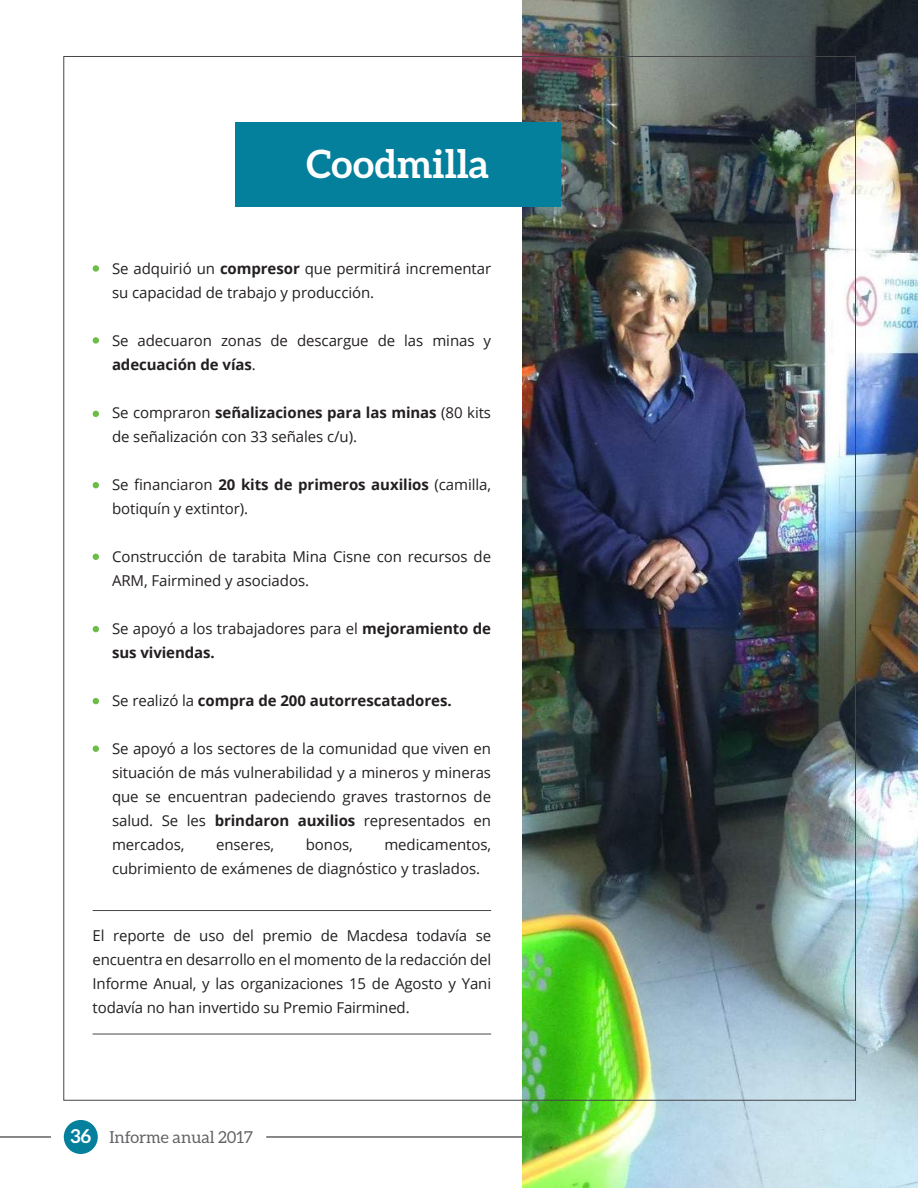
<style>
.page{position:relative;width:918px;height:1188px;background:#fff}
.page>*{position:absolute;margin:0;border:0;box-sizing:border-box;transform-origin:0 0}
.t1{font:700 39px "Aleo";color:#fff}
.t2{font:16.5px "Aleo";color:#636366}
.t3{font:15px/24px "Open Sans";letter-spacing:-.005em;color:#231f20}
.t4{font:700 15px "Open Sans";letter-spacing:-.005em;color:#231f20}
.s1{font-weight:700}
.s2{font-weight:400}
.s3{font-weight:700;font-size:19.2px;color:#fff}
</style>
<div class="page">
<div style="left:64px;top:1120px;width:34px;height:34px;background:#05809c;border-radius:50%"></div>
<hr style="left:266px;top:1136px;width:652px;height:2px;background:#636366">
<hr style="left:0;top:1136px;width:51px;height:2px;background:#636366">
<img style="left:523px;top:0;width:395px;height:1188px">
<hr style="left:93px;top:910px;width:398px;height:1px;background:#454647">
<hr style="left:93px;top:1034px;width:398px;height:1px;background:#454647">
<div style="left:235px;top:123px;width:325px;height:84px;background:#05809c"></div>
<div style="left:93px;top:265px;width:6px;height:7px;background:#6abd46;border-radius:50%"></div>
<div style="left:93px;top:337px;width:6px;height:7px;background:#6abd46;border-radius:50%"></div>
<svg style="left:93px;top:411px;width:6px;height:6px"></svg>
<svg style="left:93px;top:482px;width:6px;height:6px"></svg>
<svg style="left:93px;top:554px;width:6px;height:6px"></svg>
<svg style="left:93px;top:626px;width:6px;height:6px"></svg>
<svg style="left:93px;top:698px;width:6px;height:6px"></svg>
<svg style="left:93px;top:746px;width:6px;height:6px"></svg>
<h1 class="t1" style="left:307px;top:141px;width:184px">Coodmilla</h1>
<p class="t3" style="left:112px;top:256px;width:381px">Se adquirió un <span class="s1">compresor</span> que permitirá incrementar su capacidad de trabajo y producción.</p>
<p class="t3" style="left:112px;top:328px;width:381px">Se adecuaron zonas de descargue de las minas y <span class="s1">adecuación de vías</span>.</p>
<p class="t3" style="left:112px;top:400px;width:381px">Se compraron <span class="s1">señalizaciones para las minas</span> (80 kits de señalización con 33 señales c/u).</p>
<p class="t3" style="left:112px;top:472px;width:381px">Se financiaron <span class="s1">20 kits de primeros auxilios</span> (camilla, botiquín y extintor).</p>
<p class="t3" style="left:112px;top:544px;width:381px">Construcción de tarabita Mina Cisne con recursos de<br>ARM, Fairmined y asociados.</p>
<p class="t3" style="left:112px;top:616px;width:381px">Se apoyó a los trabajadores para el <span class="s1">mejoramiento de sus viviendas.</span></p>
<p class="t4" style="left:112px;top:690px;width:341px"><span class="s2">Se realizó la</span> compra de 200 autorrescatadores.</p>
<p class="t3" style="left:112px;top:736px;width:381px;text-align:justify">Se apoyó a los sectores de la comunidad que viven en situación de más vulnerabilidad y a mineros y mineras que se encuentran padeciendo graves trastornos de salud. Se les <span class="s1">brindaron auxilios</span> representados en mercados,</p>
<p class="t3" style="left:112px;top:832px;width:381px;text-indent:272px">medicamentos, cubrimiento de exámenes de diagnóstico y traslados.</p>
<p class="t3" style="left:216px;top:832px;width:60px">enseres,</p>
<p class="t3" style="left:306px;top:832px;width:48px">bonos,</p>
<p class="t3" style="left:93px;top:923px;width:400px;text-align:justify">El reporte de uso del premio de Macdesa todavía se encuentra en desarrollo en el momento de la redacción del Informe Anual, y las organizaciones 15 de Agosto y Yani todavía no han invertido su Premio Fairmined.</p>
<p class="t2" style="left:71px;top:1127px;width:184px"><span class="s3">36</span> Informe anual 2017</p>
</div>
